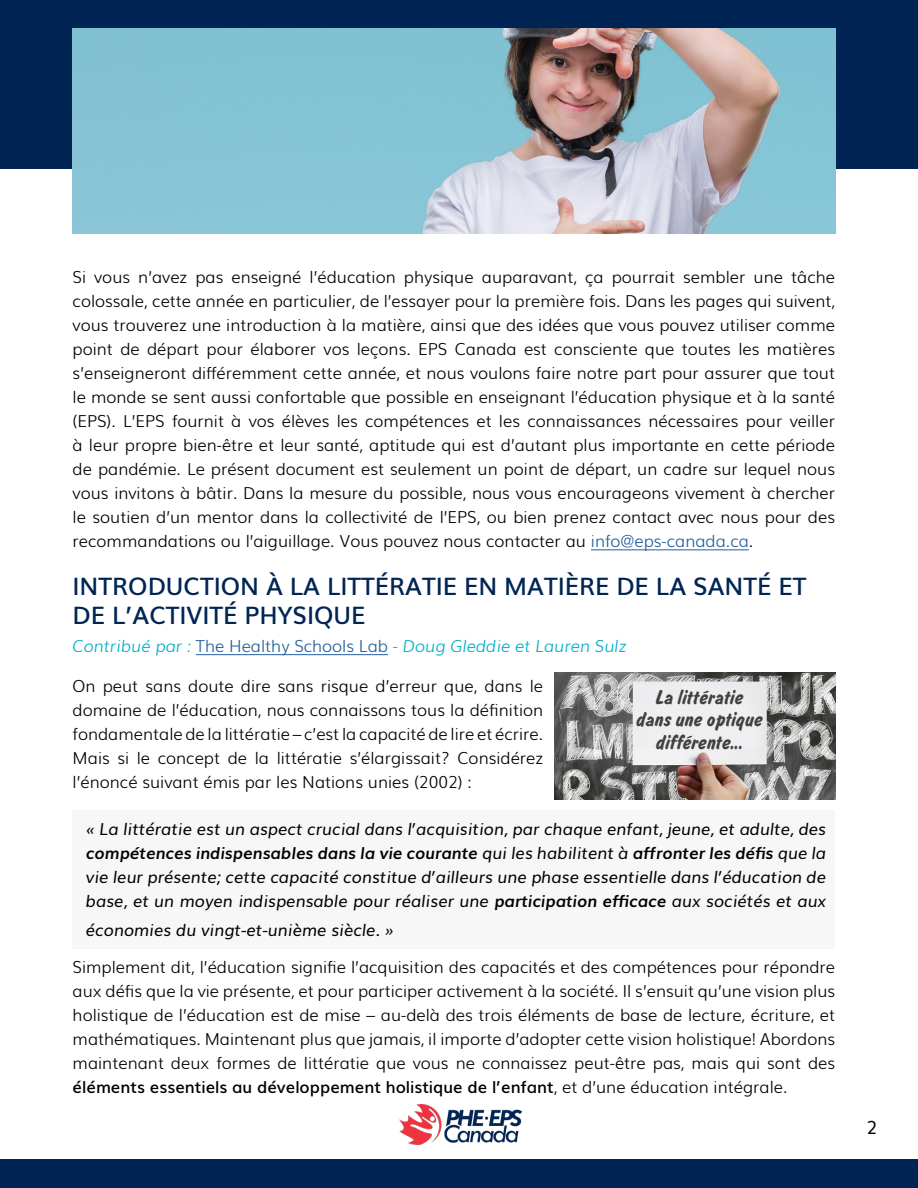
<style>
.page{position:relative;width:918px;height:1188px;background:#fff}
.page>*{position:absolute;margin:0;border:0;box-sizing:border-box;transform-origin:0 0}
.t1{font:600 24px/28.8px "Muli";color:#002554}
.t2{font:18.75px/22.5px "Salsbury";color:#424040;text-align:center}
.t3{font:18px "Muli";color:#000}
.t4{font:300 16.5px/24px "Muli";color:#000;text-align:justify}
.t5{font:italic 16.5px/24px "Muli";color:#000;text-align:justify}
.t6{font:italic 300 16.5px "Muli";color:#00aec7}
.s1{color:#215e9e}
.s2{font-style:normal;color:#215e9e}
.s3{font-weight:700}
.s4{font-weight:600}
</style>
<div class="page">
<div style="left:0;top:0;width:918px;height:168px;background:#002554"></div>
<img style="left:73px;top:29px;width:762px;height:204px">
<div style="left:0;top:1160px;width:918px;height:28px;background:#002554"></div>
<img style="left:400px;top:1105px;width:122px;height:40px">
<hr style="left:196px;top:654px;width:192px;height:1px;background:#215e9e">
<img style="left:554px;top:672px;width:281px;height:128px">
<div style="left:73px;top:810px;width:762px;height:139px;background:#f7f7f7"></div>
<hr style="left:591px;top:549px;width:158px;height:1px;background:#215e9e">
<p class="t4" style="left:73px;top:264px;width:764px">Si vous n’avez pas enseigné l’éducation physique auparavant, ça pourrait sembler une tâche colossale, cette année en particulier, de l’essayer pour la première fois. Dans les pages qui suivent, vous trouverez une introduction à la matière, ainsi que des idées que vous pouvez utiliser comme point de départ pour élaborer vos leçons. EPS Canada est consciente que toutes les matières s’enseigneront différemment cette année, et nous voulons faire notre part pour assurer que tout le monde se sent aussi confortable que possible en enseignant l’éducation physique et à la santé (EPS). L’EPS fournit à vos élèves les compétences et les connaissances nécessaires pour veiller à leur propre bien-être et leur santé, aptitude qui est d’autant plus importante en cette période de pandémie. Le présent document est seulement un point de départ, un cadre sur lequel nous vous invitons à bâtir. Dans la mesure du possible, nous vous encourageons vivement à chercher le soutien d’un mentor dans la collectivité de l’EPS, ou bien prenez contact avec nous pour des recommandations ou l’aiguillage. Vous pouvez nous contacter au <span class="s1">info@eps-canada.ca</span>.</p>
<h1 class="t1" style="left:73px;top:570px;width:735px">INTRODUCTION À LA LITTÉRATIE EN MATIÈRE DE LA SANTÉ ET<br>DE L’ACTIVITÉ PHYSIQUE</h1>
<p class="t6" style="left:73px;top:633px;width:555px">Contribué par : <span class="s2">The Healthy Schools Lab</span> - Doug Gleddie et Lauren Sulz</p>
<p class="t4" style="left:73px;top:672px;width:472px">On peut sans doute dire sans risque d’erreur que, dans le domaine de l’éducation, nous connaissons tous la définition fondamentale de la littératie – c’est la capacité de lire et écrire.<br>Mais si le concept de la littératie s’élargissait? Considérez l’énoncé suivant émis par les Nations unies (2002) :</p>
<p class="t2" style="left:636px;top:686px;width:128px">La littératie dans une optique différente...</p>
<p class="t5" style="left:86px;top:816px;width:742px">« La littératie est un aspect crucial dans l’acquisition, par chaque enfant, jeune, et adulte, des <span class="s3">compétences indispensables dans la vie courante</span> qui les habilitent à <span class="s3">affronter les défis</span> que la vie leur présente; cette capacité constitue d’ailleurs une phase essentielle dans l’éducation de base, et un moyen indispensable pour réaliser une <span class="s3">participation efficace</span> aux sociétés et aux</p>
<p class="t5" style="left:86px;top:916px;width:310px">économies du vingt-et-unième siècle. »</p>
<p class="t4" style="left:73px;top:953px;width:764px">Simplement dit, l’éducation signifie l’acquisition des capacités et des compétences pour répondre aux défis que la vie présente, et pour participer activement à la société. Il s’ensuit qu’une vision plus holistique de l’éducation est de mise – au-delà des trois éléments de base de lecture, écriture, et mathématiques. Maintenant plus que jamais, il importe d’adopter cette vision holistique! Abordons maintenant deux formes de littératie que vous ne connaissez peut-être pas, mais qui sont des <span class="s4">éléments essentiels au développement holistique de l’enfant</span>, et d’une éducation intégrale.</p>
<p class="t3" style="left:867px;top:1112px;width:12px">2</p>
</div>
